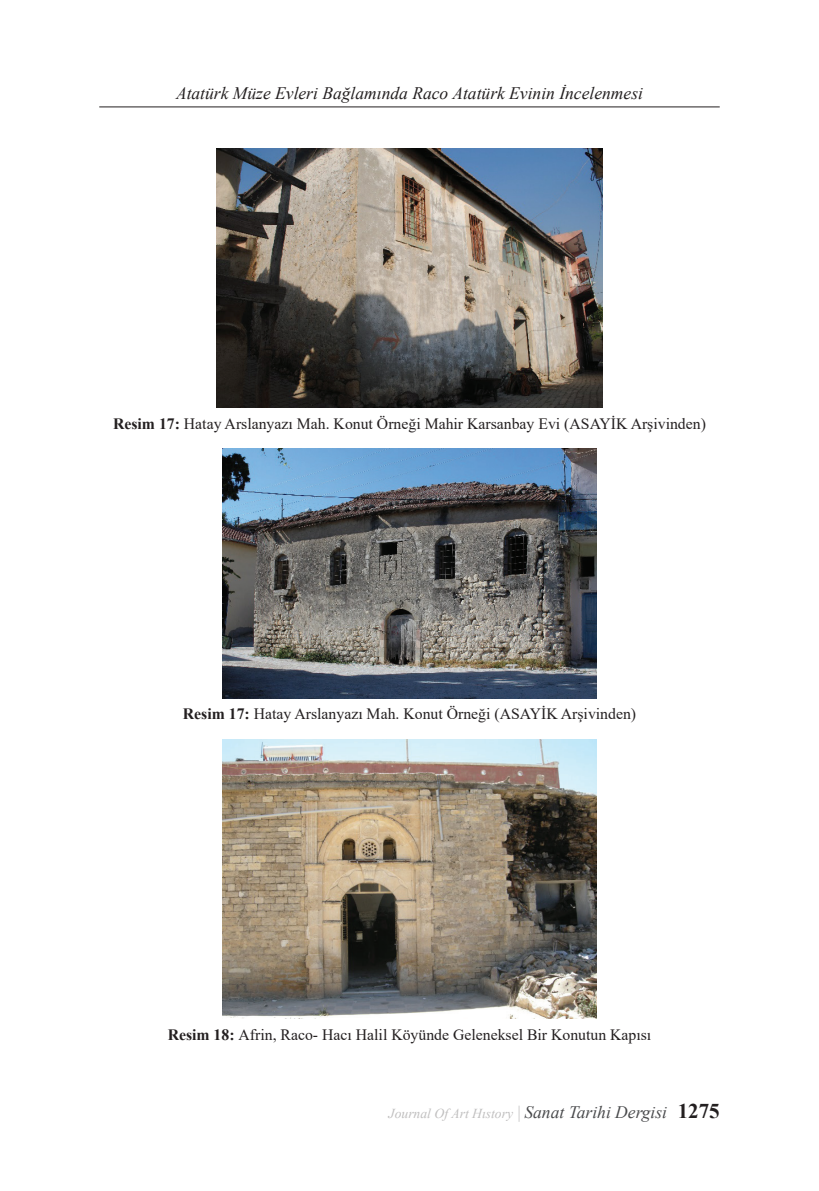
<style>
.page{position:relative;width:819px;height:1191px;background:#fff}
.page>*{position:absolute;margin:0;border:0;box-sizing:border-box;transform-origin:0 0}
.t1{font:italic 17.5px "Times New Roman";color:#231f20}
.t2{font:15.75px "Times New Roman";color:#231f20}
.t3{font:italic 13.65px "Times New Roman";color:#c0bfbf}
.s1{font-weight:700}
.s2{font-style:normal;font-size:17.5px}
.s3{font-size:17.5px;color:#494a4c}
.s4{font-weight:700;font-style:normal;font-size:21px;color:#231f20}
</style>
<div class="page">
<hr style="left:99px;top:107px;width:620px;height:1px;background:#231f20">
<img style="left:216px;top:149px;width:386px;height:258px">
<img style="left:222px;top:448px;width:374px;height:250px">
<img style="left:223px;top:739px;width:373px;height:280px">
<p class="t1" style="left:176px;top:81px;width:468px">Atatürk Müze Evleri Bağlamında Raco Atatürk Evinin İncelenmesi</p>
<p class="t2" style="left:113px;top:412px;width:594px"><span class="s1">Resim 17:</span> Hatay Arslanyazı Mah. Konut Örneği Mahir Karsanbay Evi (ASAYİK Arşivinden)</p>
<p class="t2" style="left:183px;top:702px;width:455px"><span class="s1">Resim 17:</span> Hatay Arslanyazı Mah. Konut Örneği (ASAYİK Arşivinden)</p>
<p class="t2" style="left:168px;top:1023px;width:485px"><span class="s1">Resim 18:</span> Afrin, Raco- Hacı Halil Köyünde Geleneksel Bir Konutun Kapısı</p>
<p class="t3" style="left:388px;top:1104px;width:332px">Journal Of Art Hıstory <span class="s2">|</span> <span class="s3">Sanat Tarihi Dergisi</span> <span class="s4">1275</span></p>
</div>
